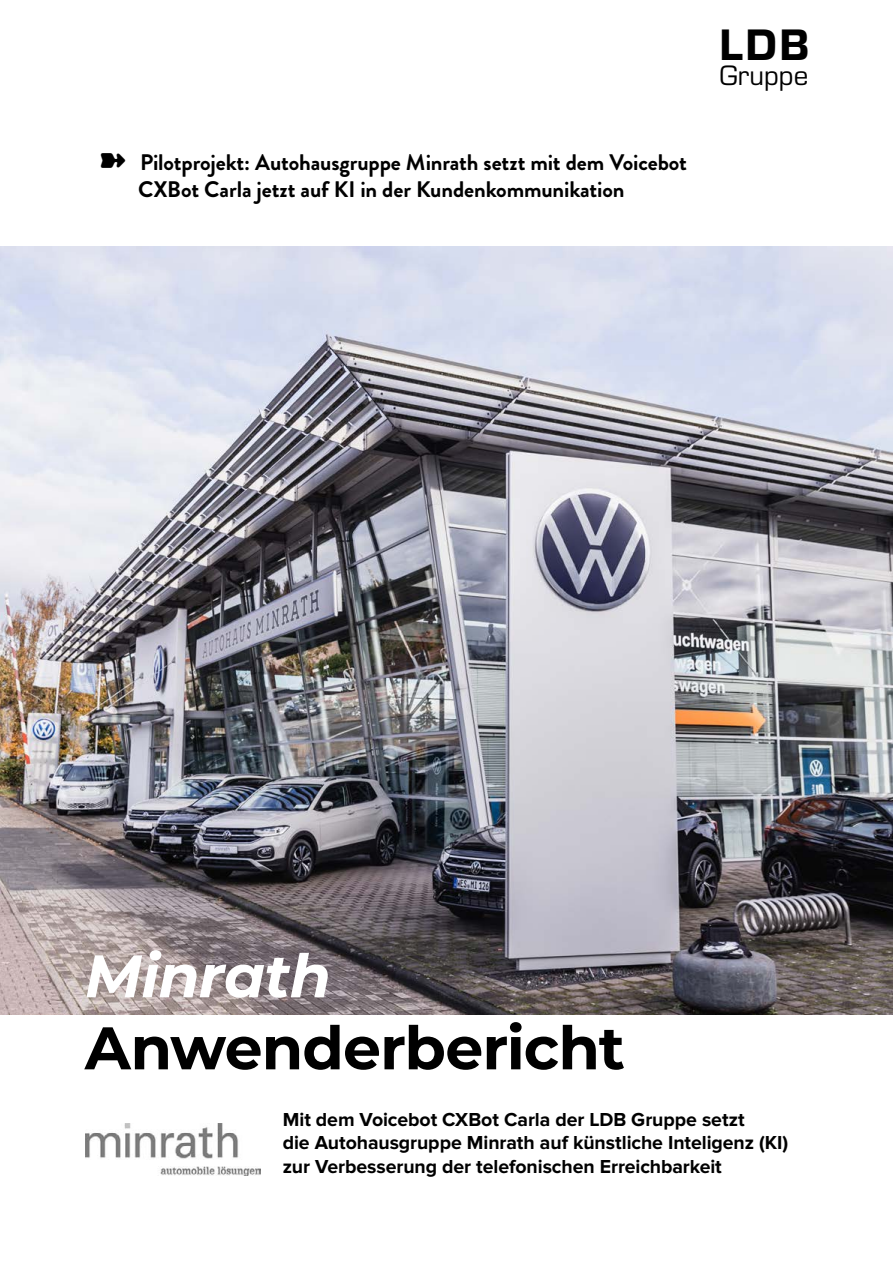
<style>
.page{position:relative;width:893px;height:1263px;background:#fff}
.page>*{position:absolute;margin:0;border:0;box-sizing:border-box;transform-origin:0 0}
.t1{font:700 60px "Montserrat";letter-spacing:-.015em;color:#000}
.t2{font:italic 700 60px "Montserrat";letter-spacing:-.015em;color:#fff}
.t3{font:45.75px "Eurostile Hea";color:#000}
.t4{font:29.1px "Eurostile";color:#000}
.t5{font:700 22.5px/27px "Brandon Grotesque";letter-spacing:-.005em;color:#000}
.t6{font:700 19.5px/23.4px "Proxima Nova";letter-spacing:-.005em;color:#000}
</style>
<div class="page">
<img style="left:0;top:246px;width:893px;height:768px">
<img style="left:86px;top:1124px;width:174px;height:51px">
<p class="t5" style="left:138px;top:149px;width:550px;text-indent:-38px">➽ Pilotprojekt: Autohausgruppe Minrath setzt mit dem Voicebot<br>CXBot Carla jetzt auf KI in der Kundenkommunikation</p>
<h2 class="t3" style="left:719px;top:12px;width:91px">LDB</h2>
<h3 class="t4" style="left:719px;top:55px;width:90px">Gruppe</h3>
<h1 class="t2" style="left:85px;top:933px;width:248px">Minrath</h1>
<h1 class="t1" style="left:85px;top:1005px;width:542px">Anwenderbericht</h1>
<p class="t6" style="left:283px;top:1108px;width:507px">Mit dem Voicebot CXBot Carla der LDB Gruppe setzt<br>die Autohausgruppe Minrath auf künstliche Inteligenz (KI) zur Verbesserung der telefonischen Erreichbarkeit</p>
</div>
